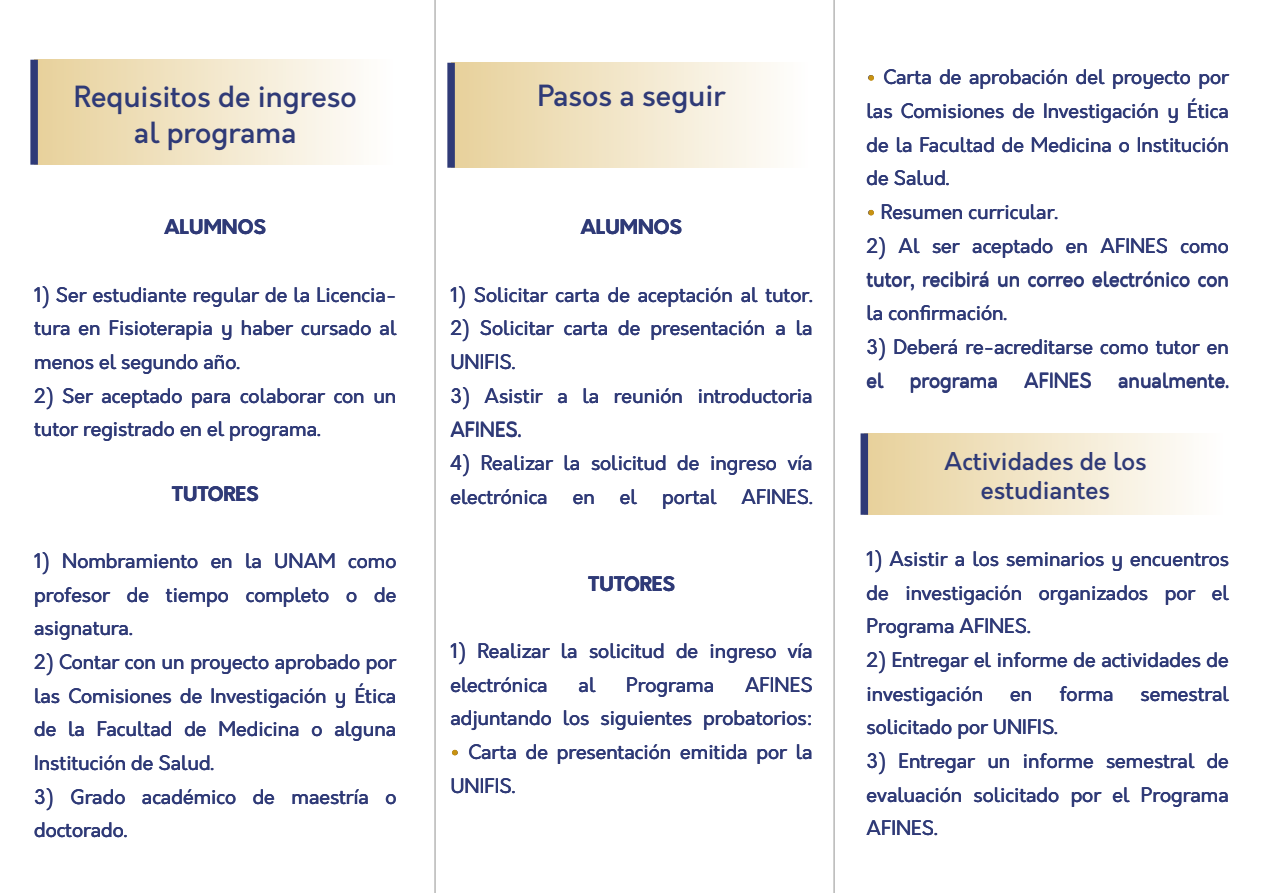
<style>
.page{position:relative;width:1263px;height:893px;background:#fff}
.page>*{position:absolute;margin:0;border:0;box-sizing:border-box;transform-origin:0 0}
.t1{font:500 28.5px/36.2px "Orkney";color:#2f3a77;text-align:center}
.t2{font:500 24px/29px "Orkney";color:#2f3a77;text-align:center}
.t3{font:19.5px/33.8px "Orkney";color:#2f3a77}
.t4{font:700 19.5px "Orkney";color:#2f3a77}
</style>
<div class="page">
<div style="left:451px;top:63px;width:361px;height:105px;background:linear-gradient(to right,#e7d19a,#fff)"></div>
<div style="left:447px;top:63px;width:8px;height:105px;background:#2f3a77"></div>
<div style="left:34px;top:60px;width:362px;height:105px;background:linear-gradient(to right,#e7d19a,#fff)"></div>
<div style="left:30px;top:60px;width:8px;height:105px;background:#2f3a77"></div>
<div style="left:864px;top:433px;width:362px;height:82px;background:linear-gradient(to right,#e7d09a,#fff)"></div>
<div style="left:860px;top:433px;width:8px;height:82px;background:#2f3a77"></div>
<svg style="left:452px;top:750px;width:6px;height:5px"></svg>
<hr style="left:435px;top:0;width:1px;height:893px;background:#222221">
<hr style="left:834px;top:0;width:1px;height:893px;background:#222221">
<svg style="left:868px;top:75px;width:6px;height:6px"></svg>
<svg style="left:868px;top:210px;width:6px;height:5px"></svg>
<h1 class="t1" style="left:74px;top:79px;width:284px">Requisitos de ingreso al programa</h1>
<p class="t4" style="left:165px;top:214px;width:103px">ALUMNOS</p>
<p class="t3" style="left:34px;top:278px;width:364px;text-align:justify">1) Ser estudiante regular de la Licencia&shy;tura en Fisioterapia y haber cursado al menos el segundo año.</p>
<p class="t3" style="left:34px;top:379px;width:364px">2) Ser aceptado para colaborar con un tutor registrado en el programa.</p>
<p class="t4" style="left:172px;top:480px;width:88px">TUTORES</p>
<p class="t3" style="left:34px;top:545px;width:364px;text-align:justify">1) Nombramiento en la UNAM como profesor de tiempo completo o de asignatura.</p>
<p class="t3" style="left:34px;top:646px;width:364px;text-align:justify">2) Contar con un proyecto aprobado por las Comisiones de Investigación y Ética de la Facultad de Medicina o alguna Institución de Salud.</p>
<p class="t3" style="left:34px;top:780px;width:364px">3) Grado académico de maestría o doctorado.</p>
<h1 class="t1" style="left:537px;top:79px;width:189px">Pasos a seguir</h1>
<p class="t4" style="left:581px;top:214px;width:103px">ALUMNOS</p>
<p class="t3" style="left:450px;top:278px;width:364px">1) Solicitar carta de aceptación al tutor.</p>
<p class="t3" style="left:450px;top:312px;width:364px">2) Solicitar carta de presentación a la<br>UNIFIS.</p>
<p class="t3" style="left:450px;top:379px;width:364px">3) Asistir a la reunión introductoria<br>AFINES.</p>
<p class="t3" style="left:450px;top:447px;width:364px">4) Realizar la solicitud de ingreso vía electrónica</p>
<p class="t3" style="left:573px;top:480px;width:24px">en</p>
<p class="t3" style="left:620px;top:480px;width:19px">el</p>
<p class="t3" style="left:662px;top:480px;width:56px">portal</p>
<p class="t3" style="left:742px;top:480px;width:73px">AFINES.</p>
<p class="t4" style="left:588px;top:571px;width:88px">TUTORES</p>
<p class="t3" style="left:450px;top:635px;width:364px">1) Realizar la solicitud de ingreso vía electrónica</p>
<p class="t3" style="left:450px;top:668px;width:364px;text-align:right">AFINES<br>adjuntando los siguientes probatorios:</p>
<p class="t3" style="left:450px;top:736px;width:364px">• Carta de presentación emitida por la<br>UNIFIS.</p>
<p class="t3" style="left:579px;top:668px;width:18px">al</p>
<p class="t3" style="left:626px;top:668px;width:89px">Programa</p>
<p class="t3" style="left:867px;top:61px;width:364px;text-align:justify">• Carta de aprobación del proyecto por las Comisiones de Investigación y Ética de la Facultad de Medicina o Institución de Salud.</p>
<p class="t3" style="left:867px;top:196px;width:193px">• Resumen curricular.</p>
<p class="t3" style="left:867px;top:229px;width:364px;text-align:justify">2) Al ser aceptado en AFINES como tutor, recibirá un correo electrónico con la confirmación.</p>
<p class="t3" style="left:867px;top:330px;width:364px">3) Deberá re-acreditarse como tutor en el</p>
<p class="t3" style="left:910px;top:364px;width:90px">programa</p>
<p class="t3" style="left:1024px;top:364px;width:69px">AFINES</p>
<p class="t3" style="left:1118px;top:364px;width:112px">anualmente.</p>
<p class="t2" style="left:944px;top:448px;width:204px">Actividades de los estudiantes</p>
<p class="t3" style="left:867px;top:543px;width:364px;text-align:justify">1) Asistir a los seminarios y encuentros de investigación organizados por el Programa AFINES.</p>
<p class="t3" style="left:867px;top:644px;width:364px">2) Entregar el informe de actividades de investigación</p>
<p class="t3" style="left:1010px;top:677px;width:24px">en</p>
<p class="t3" style="left:1059px;top:677px;width:56px">forma</p>
<p class="t3" style="left:1140px;top:677px;width:90px">semestral</p>
<p class="t3" style="left:867px;top:711px;width:193px">solicitado por UNIFIS.</p>
<p class="t3" style="left:867px;top:745px;width:364px;text-align:justify">3) Entregar un informe semestral de evaluación solicitado por el Programa AFINES.</p>
</div>
